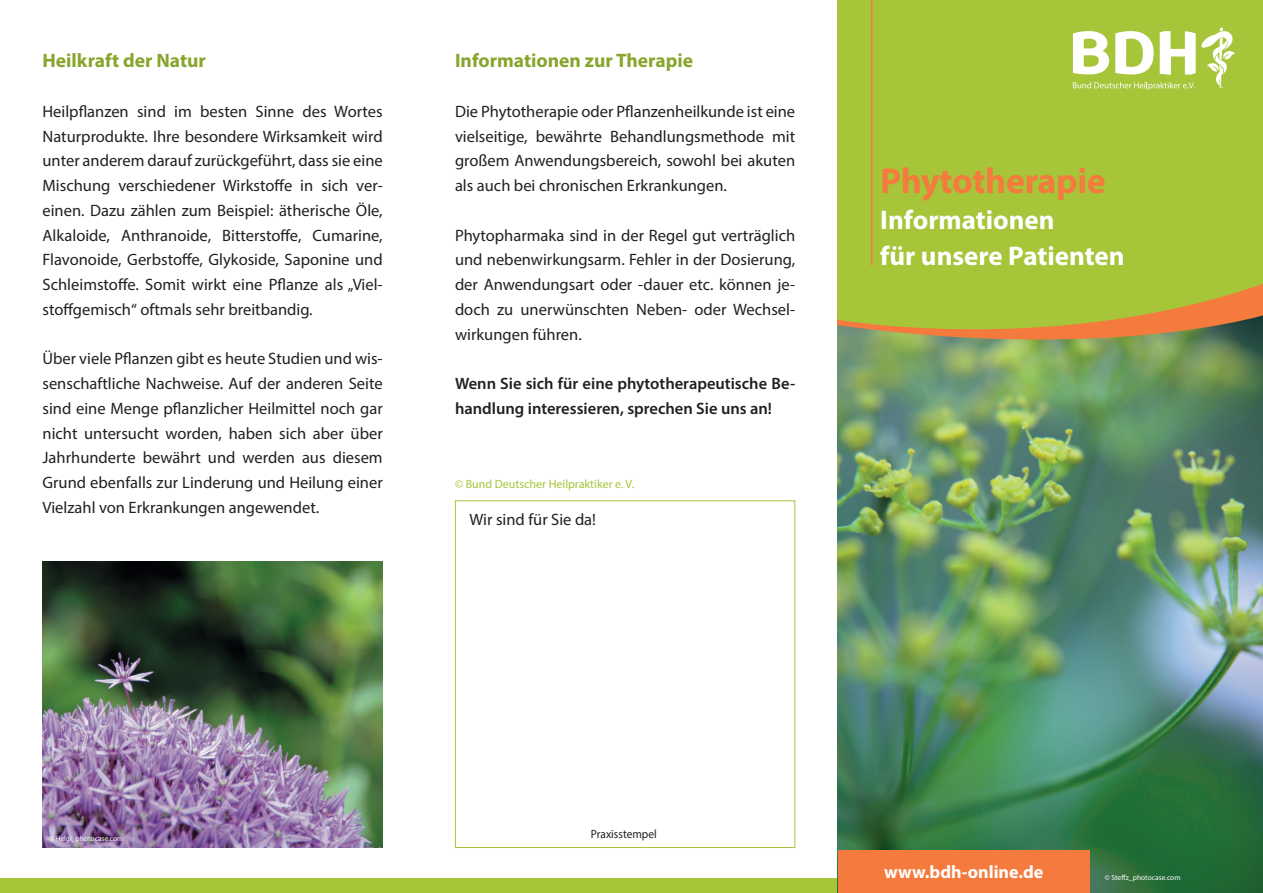
<style>
.page{position:relative;width:1263px;height:893px;background:#fff}
.page>*{position:absolute;margin:0;border:0;box-sizing:border-box;transform-origin:0 0}
.t1{font:700 36px "Myriad Pro";letter-spacing:-.01em;color:#f47b3d}
.t2{font:700 27px/36px "Myriad Pro";color:#fff}
.t3{font:700 19.5px "Myriad Pro";color:#88a52d}
.t4{font:700 18px "Myriad Pro";color:#fff}
.t5{font:16.5px/24.8px "Myriad Pro";color:#231f20;text-align:justify}
.t6{font:600 16.5px/24.8px "Myriad Pro";color:#231f20}
.t7{font:12px "Myriad Pro";color:#a6c539}
.t8{font:12px "Myriad Pro";color:#231f20;scale:.95 1}
.t9{font:7.5px "Myriad Pro";color:#fff}
</style>
<div class="page">
<div style="left:455px;top:500px;width:340px;height:348px;border:1px solid #a6c539"></div>
<img style="left:43px;top:562px;width:339px;height:285px">
<div style="left:0;top:878px;width:838px;height:15px;background:#a6c539"></div>
<img style="left:838px;top:352px;width:425px;height:541px">
<div style="left:838px;top:850px;width:252px;height:43px;background:#f47b3d"></div>
<div style="left:838px;top:0;width:425px;height:282px;background:#a6c539"></div>
<svg style="left:838px;top:282px;width:425px;height:70px;background:#a8a743"></svg>
<svg style="left:1073px;top:27px;width:162px;height:63px"></svg>
<hr style="left:871px;top:0;width:1px;height:265px;background:#f47b3d">
<p class="t3" style="left:43px;top:48px;width:165px">Heilkraft der Natur</p>
<p class="t5" style="left:43px;top:99px;width:342px">Heilpflanzen sind im besten Sinne des Wortes Naturprodukte. Ihre besondere Wirksamkeit wird unter anderem darauf zurückgeführt, dass sie eine Mischung verschiedener Wirkstoffe in sich ver&shy;einen. Dazu zählen zum Beispiel: ätherische Öle, Alkaloide, Anthranoide, Bitterstoffe, Cumarine, Flavonoide, Gerbstoffe, Glykoside, Saponine und Schleimstoffe. Somit wirkt eine Pflanze als „Viel&shy;stoffgemisch“ oftmals sehr breitbandig.</p>
<p class="t5" style="left:43px;top:346px;width:342px">Über viele Pflanzen gibt es heute Studien und wis&shy;senschaftliche Nachweise. Auf der anderen Seite sind eine Menge pflanzlicher Heilmittel noch gar nicht untersucht worden, haben sich aber über Jahrhunderte bewährt und werden aus diesem Grund ebenfalls zur Linderung und Heilung einer Vielzahl von Erkrankungen angewendet.</p>
<p class="t3" style="left:455px;top:48px;width:239px">Informationen zur Therapie</p>
<p class="t5" style="left:455px;top:99px;width:342px">Die Phytotherapie oder Pflanzenheilkunde ist eine vielseitige, bewährte Behandlungsmethode mit großem Anwendungsbereich, sowohl bei akuten als auch bei chronischen Erkrankungen.</p>
<p class="t5" style="left:455px;top:222px;width:342px">Phytopharmaka sind in der Regel gut verträglich und nebenwirkungsarm. Fehler in der Dosierung, der Anwendungsart oder -dauer etc. können je&shy;doch zu unerwünschten Neben- oder Wechsel&shy;wirkungen führen.</p>
<p class="t6" style="left:455px;top:371px;width:342px">Wenn Sie sich für eine phytotherapeutische Be&shy;handlung interessieren, sprechen Sie uns an!</p>
<p class="t7" style="left:455px;top:477px;width:181px">© Bund Deutscher Heilpraktiker e. V.</p>
<p class="t5" style="left:470px;top:507px;width:128px">Wir sind für Sie da!</p>
<h1 class="t1" style="left:880px;top:158px;width:227px">Phytotherapie</h1>
<h2 class="t2" style="left:880px;top:201px;width:246px">Informationen<br>für unsere Patienten</h2>
<p class="t9" style="left:49px;top:834px;width:76px">© Helgi_photocase.com</p>
<p class="t8" style="left:591px;top:826px;width:71px">Praxisstempel</p>
<p class="t4" style="left:884px;top:861px;width:161px">www.bdh-online.de</p>
<p class="t9" style="left:1105px;top:873px;width:77px">© Steffz_photocase.com</p>
</div>
